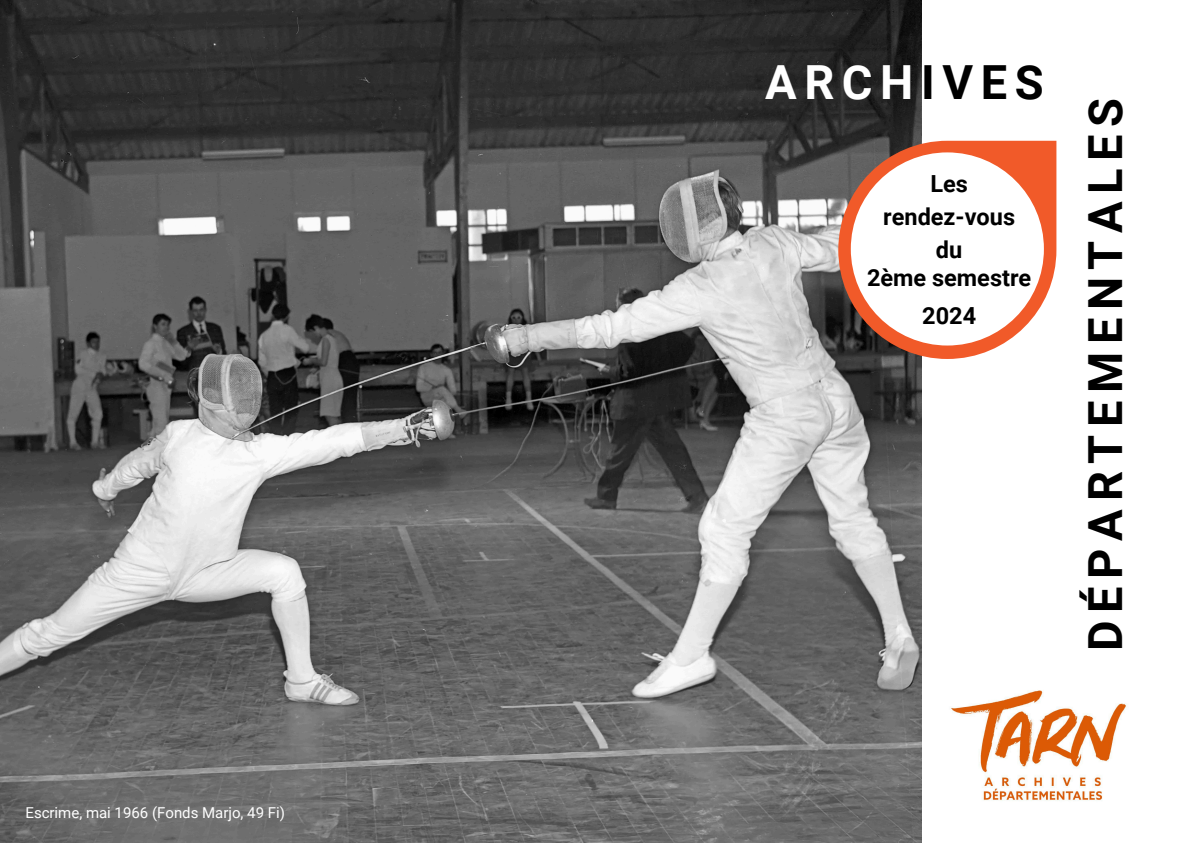
<style>
.page{position:relative;width:1191px;height:843px;background:#fff}
.page>*{position:absolute;margin:0;border:0;box-sizing:border-box;transform-origin:0 0}
.t1{font:700 47px "Roboto";letter-spacing:.16em;color:#000}
.t2{font:700 47px "Roboto";letter-spacing:.16em;color:#fff}
.t3{font:700 23.5px/32.3px "Roboto";color:#000;text-align:center}
.t4{font:15px "Roboto";color:#fefefe}
.s1{color:#000}
</style>
<div class="page">
<img style="left:951px;top:690px;width:176px;height:111px">
<img style="left:0;top:0;width:921px;height:842px">
<svg style="left:838px;top:141px;width:218px;height:218px;background:#c36d51"></svg>
<div style="left:850px;top:152px;width:193px;height:193px;background:#fff;border-radius:50%"></div>
<p class="t4" style="left:25px;top:803px;width:261px">Escrime, mai 1966 (Fonds Marjo, 49 Fi)</p>
<h1 class="t2" style="left:765px;top:56px;width:280px">ARCH<span class="s1">IVES</span></h1>
<h2 class="t3" style="left:883px;top:168px;width:133px">Les rendez-vous</h2>
<h2 class="t3" style="left:935px;top:233px;width:28px">du</h2>
<h2 class="t3" style="left:866px;top:258px;width:166px;line-height:38.2px">2ème semestre<br>2024</h2>
<h1 class="t1" style="left:1078px;top:650px;width:554px;rotate:-90deg">DÉPARTEMENTALES</h1>
</div>
